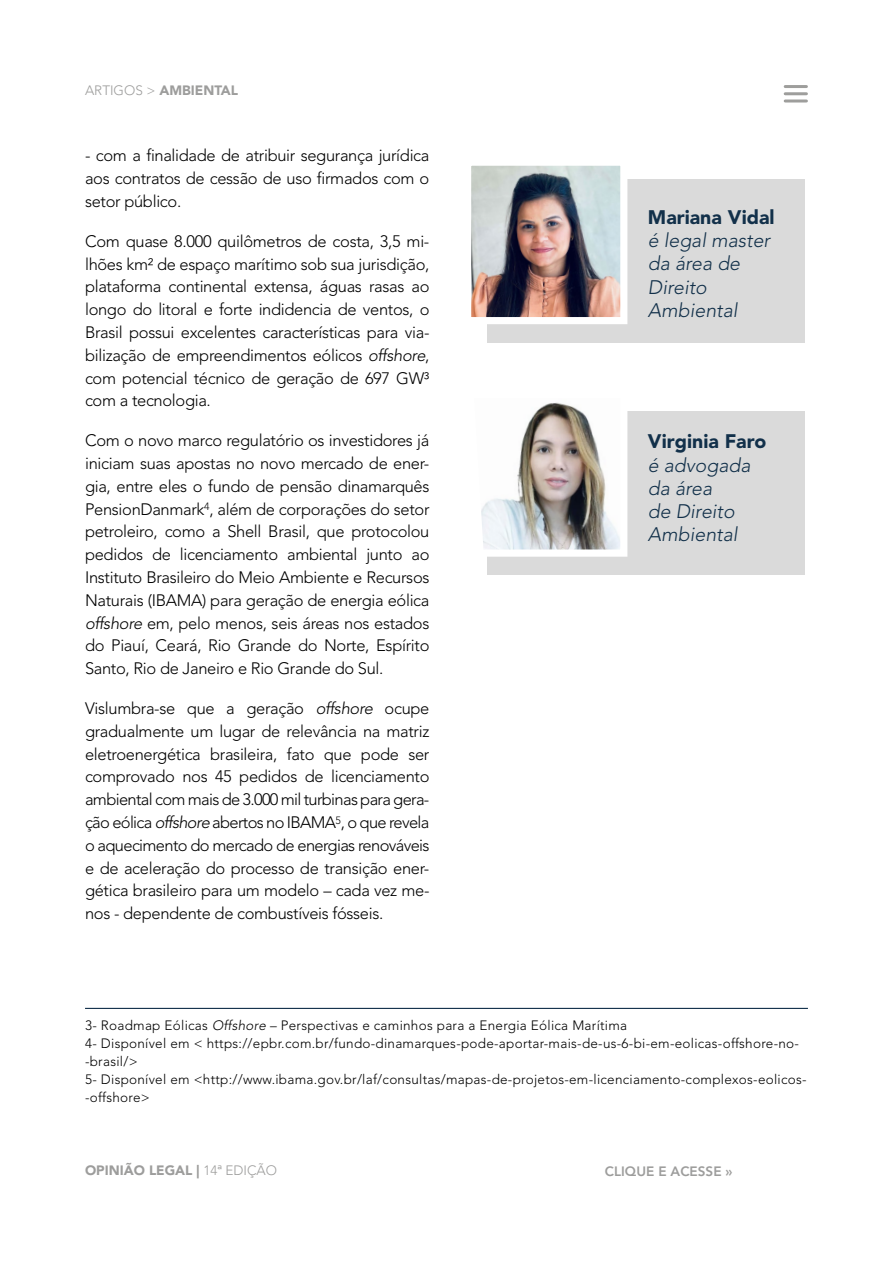
<style>
.page{position:relative;width:893px;height:1263px;background:#fff}
.page>*{position:absolute;margin:0;border:0;box-sizing:border-box;transform-origin:0 0}
.t1{font:italic 300 19.5px/23.2px "Avenir LT Std";color:#12304a}
.t2{font:900 19.5px "Avenir LT Std";color:#12304a}
.t3{font:300 16.5px/22.8px "Avenir LT Std";letter-spacing:-.02em;color:#000;text-align:justify}
.t4{font:300 13.5px/18px "Avenir LT Std";letter-spacing:.02em;color:#000}
.t5{font:900 13.5px "Avenir LT Std";color:#9d9d9c}
.t6{font:800 13.5px "Avenir LT Std";color:#9d9d9c}
.s1{font-weight:300}
.s2{font-style:italic}
</style>
<div class="page">
<hr style="left:785px;top:85px;width:21px;height:3px;background:#9e9e9c">
<hr style="left:785px;top:92px;width:21px;height:3px;background:#9e9e9c">
<hr style="left:785px;top:99px;width:21px;height:3px;background:#9e9e9c">
<div style="left:487px;top:179px;width:317px;height:164px;background:#dadada"></div>
<div style="left:487px;top:411px;width:317px;height:164px;background:#dadada"></div>
<img style="left:472px;top:167px;width:147px;height:149px">
<div style="left:464px;top:159px;width:163px;height:165px;border:7px solid #fff"></div>
<img style="left:481px;top:402px;width:138px;height:147px">
<div style="left:464px;top:391px;width:163px;height:166px;border:7px solid #fff"></div>
<hr style="left:85px;top:1008px;width:723px;height:1px;background:#12304a">
<p class="t5" style="left:85px;top:82px;width:155px"><span class="s1">ARTIGOS &gt;</span> AMBIENTAL</p>
<p class="t3" style="left:85px;top:144px;width:346px">- com a finalidade de atribuir segurança jurídica aos contratos de cessão de uso firmados com o setor público.</p>
<p class="t3" style="left:85px;top:230px;width:346px">Com quase 8.000 quilômetros de costa, 3,5 mi&shy;lhões km² de espaço marítimo sob sua jurisdição, plataforma continental extensa, águas rasas ao longo do litoral e forte indidencia de ventos, o Brasil possui excelentes características para via&shy;bilização de empreendimentos eólicos <span class="s2">offshore</span>, com potencial técnico de geração de 697 GW3 com a tecnologia.</p>
<p class="t3" style="left:85px;top:429px;width:346px">Com o novo marco regulatório os investidores já iniciam suas apostas no novo mercado de ener&shy;gia, entre eles o fundo de pensão dinamarquês PensionDanmark<sup>4</sup>, além de corporações do setor petroleiro, como a Shell Brasil, que protocolou pedidos de licenciamento ambiental junto ao Instituto Brasileiro do Meio Ambiente e Recursos Naturais (IBAMA) para geração de energia eólica <span class="s2">offshore</span> em, pelo menos, seis áreas nos estados do Piauí, Ceará, Rio Grande do Norte, Espírito Santo, Rio de Janeiro e Rio Grande do Sul.</p>
<p class="t3" style="left:85px;top:697px;width:346px">Vislumbra-se que a geração <span class="s2">offshore</span> ocupe gradualmente um lugar de relevância na matriz eletroenergética brasileira, fato que pode ser comprovado nos 45 pedidos de licenciamento ambiental com mais de 3.000 mil turbinas para gera&shy;ção eólica <span class="s2">offshore</span> abertos no IBAMA<sup>5</sup>, o que revela o aquecimento do mercado de energias renováveis e de aceleração do processo de transição ener&shy;gética brasileiro para um modelo – cada vez me&shy;nos - dependente de combustíveis fósseis.</p>
<p class="t2" style="left:648px;top:205px;width:128px">Mariana Vidal</p>
<p class="t1" style="left:648px;top:229px;width:124px">é legal master da área de<br>Direito<br>Ambiental</p>
<p class="t2" style="left:648px;top:430px;width:120px">Virginia Faro</p>
<p class="t1" style="left:648px;top:453px;width:104px">é advogada da área<br>de Direito<br>Ambiental</p>
<p class="t4" style="left:85px;top:1017px;width:723px">3- Roadmap Eólicas <span class="s2">Offshore</span> – Perspectivas e caminhos para a Energia Eólica Marítima<br>4- Disponível em &lt; https://epbr.com.br/fundo-dinamarques-pode-aportar-mais-de-us-6-bi-em-eolicas-offshore-no--brasil/&gt;<br>5- Disponível em &lt;http://www.ibama.gov.br/laf/consultas/mapas-de-projetos-em-licenciamento-complexos-eolicos--offshore&gt;</p>
<p class="t5" style="left:85px;top:1162px;width:194px">OPINIÃO LEGAL | <span class="s1">14a EDIÇÃO</span></p>
<p class="t6" style="left:605px;top:1164px;width:129px">CLIQUE E ACESSE »</p>
</div>
